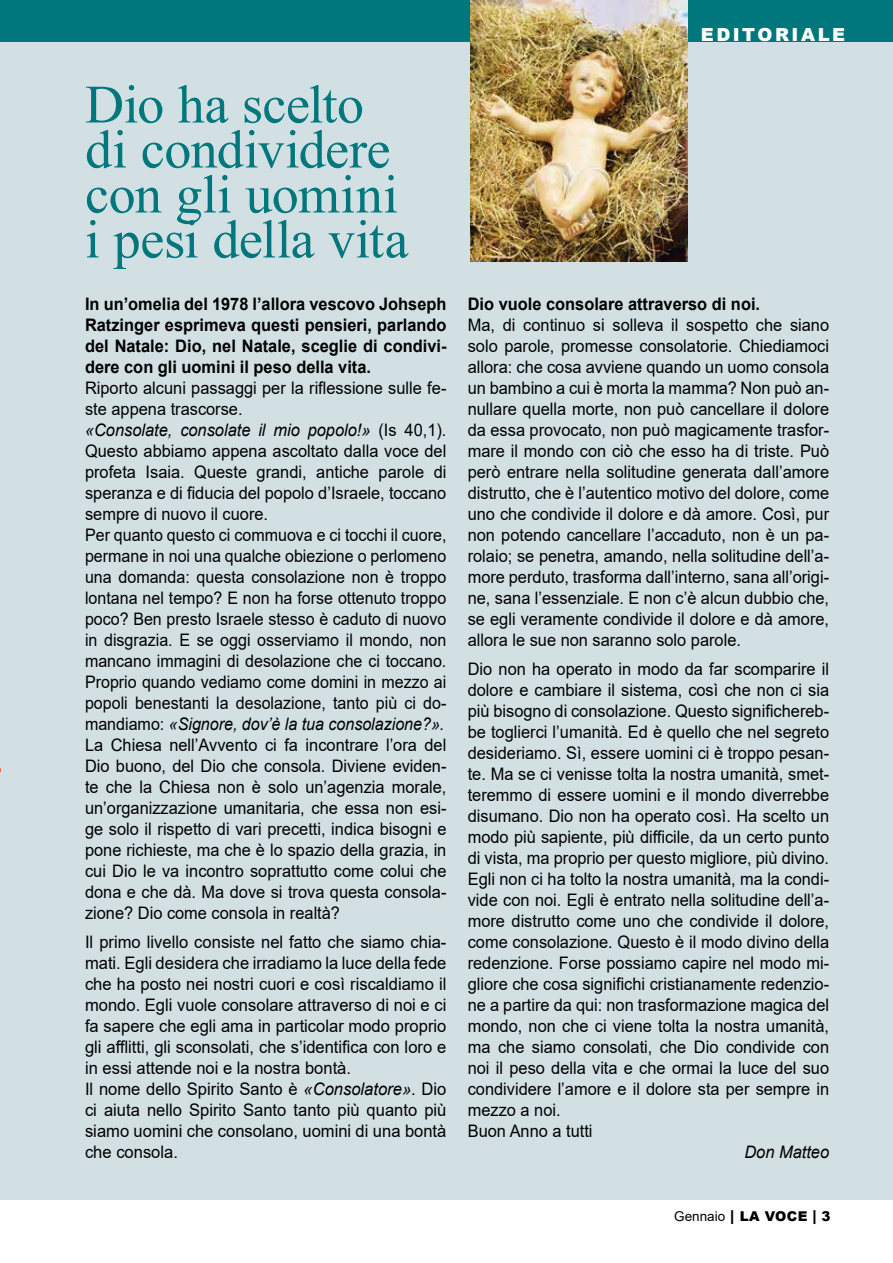
<style>
.page{position:relative;width:893px;height:1263px;background:#fff}
.page>*{position:absolute;margin:0;border:0;box-sizing:border-box;transform-origin:0 0}
.t1{font:54px/45px "Times New Roman";letter-spacing:-.01em;color:#00777c}
.t2{font:900 18px "Arial";letter-spacing:.135em;color:#fff}
.t3{font:17.25px/21px "Arial";color:#000;scale:.95 1}
.t4{font:17.25px/21px "Arial";color:#000;scale:.96 1}
.t5{font:700 17.25px/21px "Arial";color:#000;text-align:justify;scale:.95 1}
.t6{font:italic 17.25px "Arial";color:#000;scale:.95 1}
.t7{font:13.5px "Arial";color:#000}
.s1{font-style:italic}
.s2{font-weight:900;font-size:15px}
.s3{font-weight:900}
</style>
<div class="page">
<div style="left:0;top:0;width:893px;height:1199px;background:#d2e0e3"></div>
<div style="left:0;top:0;width:893px;height:41px;background:#00777c"></div>
<img style="left:471px;top:0;width:217px;height:261px">
<h1 class="t1" style="left:85px;top:80px;width:325px">Dio ha scelto di condividere con gli uomini i pesi della vita</h1>
<p class="t5" style="left:85px;top:294px;width:382px">In un’omelia del 1978 l’allora vescovo Johseph Ratzinger esprimeva questi pensieri, parlando del Natale: Dio, nel Natale, sceglie di condivi&shy;dere con gli uomini il peso della vita.</p>
<p class="t3" style="left:85px;top:377px;width:382px">Riporto alcuni passaggi per la riflessione sulle fe&shy;ste appena trascorse.<br><span class="s1">«Consolate, consolate il mio popolo!»</span> (Is 40,1).<br>Questo abbiamo appena ascoltato dalla voce del profeta Isaia. Queste grandi, antiche parole di speranza e di fiducia del popolo d’Israele, toccano sempre di nuovo il cuore.<br>Per quanto questo ci commuova e ci tocchi il cuore, permane in noi una qualche obiezione o perlomeno una domanda: questa consolazione non è troppo lontana nel tempo? E non ha forse ottenuto troppo poco? Ben presto Israele stesso è caduto di nuovo in disgrazia. E se oggi osserviamo il mondo, non mancano immagini di desolazione che ci toccano.<br>Proprio quando vediamo come domini in mezzo ai popoli benestanti la desolazione, tanto più ci do&shy;mandiamo: <span class="s1">«Signore, dov’è la tua consolazione?».<br></span>La Chiesa nell’Avvento ci fa incontrare l’ora del Dio buono, del Dio che consola. Diviene eviden&shy;te che la Chiesa non è solo un’agenzia morale, un’organizzazione umanitaria, che essa non esi&shy;ge solo il rispetto di vari precetti, indica bisogni e pone richieste, ma che è lo spazio della grazia, in cui Dio le va incontro soprattutto come colui che dona e che dà. Ma dove si trova questa consola&shy;zione? Dio come consola in realtà?</p>
<p class="t4" style="left:85px;top:931px;width:378px">Il primo livello consiste nel fatto che siamo chia&shy;mati. Egli desidera che irradiamo la luce della fede che ha posto nei nostri cuori e così riscaldiamo il mondo. Egli vuole consolare attraverso di noi e ci fa sapere che egli ama in particolar modo proprio gli afflitti, gli sconsolati, che s’identifica con loro e in essi attende noi e la nostra bontà.<br>Il nome dello Spirito Santo è <span class="s1">«Consolatore»</span>. Dio ci aiuta nello Spirito Santo tanto più quanto più siamo uomini che consolano, uomini di una bontà che consola.</p>
<p class="t2" style="left:701px;top:22px;width:146px">EDITORIALE</p>
<p class="t5" style="left:468px;top:294px;width:309px">Dio vuole consolare attraverso di noi.</p>
<p class="t3" style="left:468px;top:315px;width:382px;text-align:justify">Ma, di continuo si solleva il sospetto che siano solo parole, promesse consolatorie. Chiediamoci allora: che cosa avviene quando un uomo consola un bambino a cui è morta la mamma? Non può an&shy;nullare quella morte, non può cancellare il dolore da essa provocato, non può magicamente trasfor&shy;mare il mondo con ciò che esso ha di triste. Può però entrare nella solitudine generata dall’amore distrutto, che è l’autentico motivo del dolore, come uno che condivide il dolore e dà amore. Così, pur non potendo cancellare l’accaduto, non è un pa&shy;rolaio; se penetra, amando, nella solitudine dell’a&shy;more perduto, trasforma dall’interno, sana all’origi&shy;ne, sana l’essenziale. E non c’è alcun dubbio che, se egli veramente condivide il dolore e dà amore, allora le sue non saranno solo parole.</p>
<p class="t3" style="left:468px;top:659px;width:382px">Dio non ha operato in modo da far scomparire il dolore e cambiare il sistema, così che non ci sia più bisogno di consolazione. Questo significhereb&shy;be toglierci l’umanità. Ed è quello che nel segreto desideriamo. Sì, essere uomini ci è troppo pesan&shy;te. Ma se ci venisse tolta la nostra umanità, smet&shy;teremmo di essere uomini e il mondo diverrebbe disumano. Dio non ha operato così. Ha scelto un modo più sapiente, più difficile, da un certo punto di vista, ma proprio per questo migliore, più divino.<br>Egli non ci ha tolto la nostra umanità, ma la condi&shy;vide con noi. Egli è entrato nella solitudine dell’a&shy;more distrutto come uno che condivide il dolore, come consolazione. Questo è il modo divino della redenzione. Forse possiamo capire nel modo mi&shy;gliore che cosa significhi cristianamente redenzio&shy;ne a partire da qui: non trasformazione magica del mondo, non che ci viene tolta la nostra umanità, ma che siamo consolati, che Dio condivide con noi il peso della vita e che ormai la luce del suo condividere l’amore e il dolore sta per sempre in mezzo a noi.<br>Buon Anno a tutti</p>
<p class="t6" style="left:744px;top:1140px;width:91px">Don Matteo</p>
<p class="t7" style="left:674px;top:1206px;width:158px">Gennaio <span class="s2">|</span> <span class="s3">LA VOCE</span> <span class="s2">|</span> <span class="s3">3</span></p>
</div>
